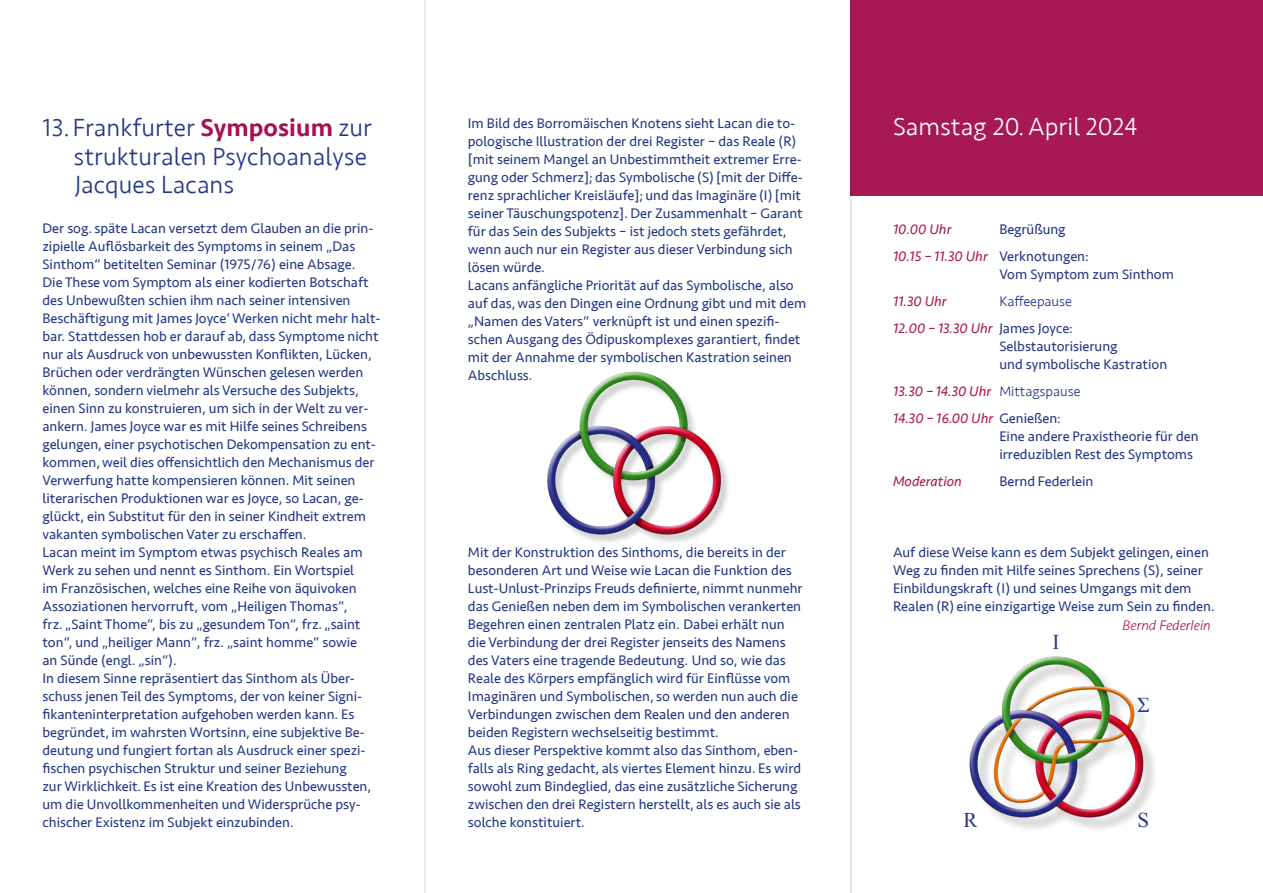
<style>
.page{position:relative;width:1263px;height:893px;background:#fff}
.page>*{position:absolute;margin:0;border:0;box-sizing:border-box;transform-origin:0 0}
.t1{font:300 25.5px/28.5px "Seravek";color:#263985}
.t2{font:300 25.5px "Seravek";color:#fff}
.t3{font:21px "Times New Roman";color:#263985}
.t4{font:14.25px/18px "Seravek";color:#263985}
.t5{font:italic 14.25px "Seravek";color:#a81954}
.t6{font:italic 300 14.25px "Seravek";color:#a81954}
.t7{font:300 14.25px "Seravek";color:#263985}
.s1{font-weight:500;color:#a71152}
.s2{font-style:italic;color:#a81954}
.s3{font-weight:300;font-style:normal;color:#263985}
</style>
<div class="page">
<img style="left:547px;top:371px;width:181px;height:171px">
<div style="left:972px;top:658px;width:187px;height:175px;background:#12120d;opacity:.19"></div>
<img style="left:969px;top:656px;width:175px;height:177px">
<div style="left:850px;top:0;width:413px;height:195px;background:#a81954"></div>
<hr style="left:850px;top:0;width:1px;height:893px;background:#12120d">
<hr style="left:425px;top:0;width:1px;height:893px;background:#12120d">
<h1 class="t1" style="left:74px;top:114px;width:300px;text-indent:-31px">13.Frankfurter <span class="s1">Symposium</span> zur strukturalen Psychoanalyse<br>Jacques Lacans</h1>
<p class="t4" style="left:43px;top:219px;width:339px">Der sog. späte Lacan versetzt dem Glauben an die prin&shy;zipielle Auflösbarkeit des Symptoms in seinem „Das Sinthom“ betitelten Seminar (1975/76) eine Absage.<br>Die These vom Symptom als einer kodierten Botschaft des Unbewußten schien ihm nach seiner intensiven Beschäftigung mit James Joyce‘ Werken nicht mehr halt&shy;bar. Stattdessen hob er darauf ab, dass Symptome nicht nur als Ausdruck von unbewussten Konflikten, Lücken, Brüchen oder verdrängten Wünschen gelesen werden können, sondern vielmehr als Versuche des Subjekts, einen Sinn zu konstruieren, um sich in der Welt zu ver&shy;ankern. James Joyce war es mit Hilfe seines Schreibens gelungen, einer psychotischen Dekompensation zu ent&shy;kommen, weil dies offensichtlich den Mechanismus der Verwerfung hatte kompensieren können. Mit seinen literarischen Produktionen war es Joyce, so Lacan, ge&shy;glückt, ein Substitut für den in seiner Kindheit extrem vakanten symbolischen Vater zu erschaffen.<br>Lacan meint im Symptom etwas psychisch Reales am Werk zu sehen und nennt es Sinthom. Ein Wortspiel<br>im Französischen, welches eine Reihe von äquivoken Assoziationen hervorruft, vom „Heiligen Thomas“,<br>frz. „Saint Thome“, bis zu „gesundem Ton“, frz. „saint ton“, und „heiliger Mann“, frz. „saint homme“ sowie<br>an Sünde (engl. „sin“).<br>In diesem Sinne repräsentiert das Sinthom als Über&shy;schuss jenen Teil des Symptoms, der von keiner Signi&shy;fikanteninterpretation aufgehoben werden kann. Es begründet, im wahrsten Wortsinn, eine subjektive Be&shy;deutung und fungiert fortan als Ausdruck einer spezi&shy;fischen psychischen Struktur und seiner Beziehung<br>zur Wirklichkeit. Es ist eine Kreation des Unbewussten, um die Unvollkommenheiten und Widersprüche psy&shy;chischer Existenz im Subjekt einzubinden.</p>
<p class="t4" style="left:468px;top:114px;width:340px">Im Bild des Borromäischen Knotens sieht Lacan die to&shy;pologische Illustration der drei Register – das Reale (R) [mit seinem Mangel an Unbestimmtheit extremer Erre&shy;gung oder Schmerz]; das Symbolische (S) [mit der Diffe&shy;renz sprachlicher Kreisläufe]; und das Imaginäre (I) [mit seiner Täuschungspotenz]. Der Zusammenhalt – Garant für das Sein des Subjekts – ist jedoch stets gefährdet, wenn auch nur ein Register aus dieser Verbindung sich lösen würde.<br>Lacans anfängliche Priorität auf das Symbolische, also auf das, was den Dingen eine Ordnung gibt und mit dem „Namen des Vaters“ verknüpft ist und einen spezifi&shy;schen Ausgang des Ödipuskomplexes garantiert, findet mit der Annahme der symbolischen Kastration seinen Abschluss.</p>
<p class="t4" style="left:468px;top:543px;width:336px">Mit der Konstruktion des Sinthoms, die bereits in der besonderen Art und Weise wie Lacan die Funktion des Lust-Unlust-Prinzips Freuds definierte, nimmt nunmehr das Genießen neben dem im Symbolischen verankerten Begehren einen zentralen Platz ein. Dabei erhält nun die Verbindung der drei Register jenseits des Namens des Vaters eine tragende Bedeutung. Und so, wie das Reale des Körpers empfänglich wird für Einflüsse vom Imaginären und Symbolischen, so werden nun auch die Verbindungen zwischen dem Realen und den anderen beiden Registern wechselseitig bestimmt.<br>Aus dieser Perspektive kommt also das Sinthom, eben&shy;falls als Ring gedacht, als viertes Element hinzu. Es wird sowohl zum Bindeglied, das eine zusätzliche Sicherung zwischen den drei Registern herstellt, als es auch sie als solche konstituiert.</p>
<h1 class="t2" style="left:893px;top:112px;width:246px">Samstag 20. April 2024</h1>
<p class="t4" style="left:893px;top:215px;width:197px;line-height:27px;text-indent:106px">Begrüßung<br><span class="s2">10.15 – 11.30 Uhr</span> Verknotungen:</p>
<p class="t4" style="left:999px;top:265px;width:176px">Vom Symptom zum Sinthom</p>
<p class="t5" style="left:893px;top:218px;width:60px">10.00 Uhr</p>
<p class="t5" style="left:893px;top:289px;width:55px">11.30 Uhr</p>
<p class="t7" style="left:999px;top:292px;width:74px">Kaffeepause</p>
<p class="t4" style="left:999px;top:319px;width:169px;text-indent:-106px"><span class="s2">12.00 – 13.30 Uhr</span> James Joyce:<br>Selbstautorisierung<br>und symbolische Kastration</p>
<p class="t5" style="left:893px;top:379px;width:189px">13.30 – 14.30 Uhr <span class="s3">Mittagspause</span></p>
<p class="t4" style="left:999px;top:409px;width:201px;text-indent:-106px"><span class="s2">14.30 – 16.00 Uhr</span> Genießen:<br>Eine andere Praxistheorie für den irreduziblen Rest des Symptoms</p>
<p class="t5" style="left:893px;top:469px;width:70px">Moderation</p>
<p class="t4" style="left:999px;top:472px;width:96px">Bernd Federlein</p>
<p class="t4" style="left:893px;top:543px;width:323px">Auf diese Weise kann es dem Subjekt gelingen, einen Weg zu finden mit Hilfe seines Sprechens (S), seiner Einbildungskraft (I) und seines Umgangs mit dem Realen (R) eine einzigartige Weise zum Sein zu finden.</p>
<h2 class="t3" style="left:1052px;top:628px;width:8px">I</h2>
<p class="t6" style="left:1123px;top:617px;width:90px">Bernd Federlein</p>
<h2 class="t3" style="left:1137px;top:691px;width:14px">Σ</h2>
<h2 class="t3" style="left:963px;top:806px;width:16px">R</h2>
<h2 class="t3" style="left:1137px;top:806px;width:13px">S</h2>
</div>
